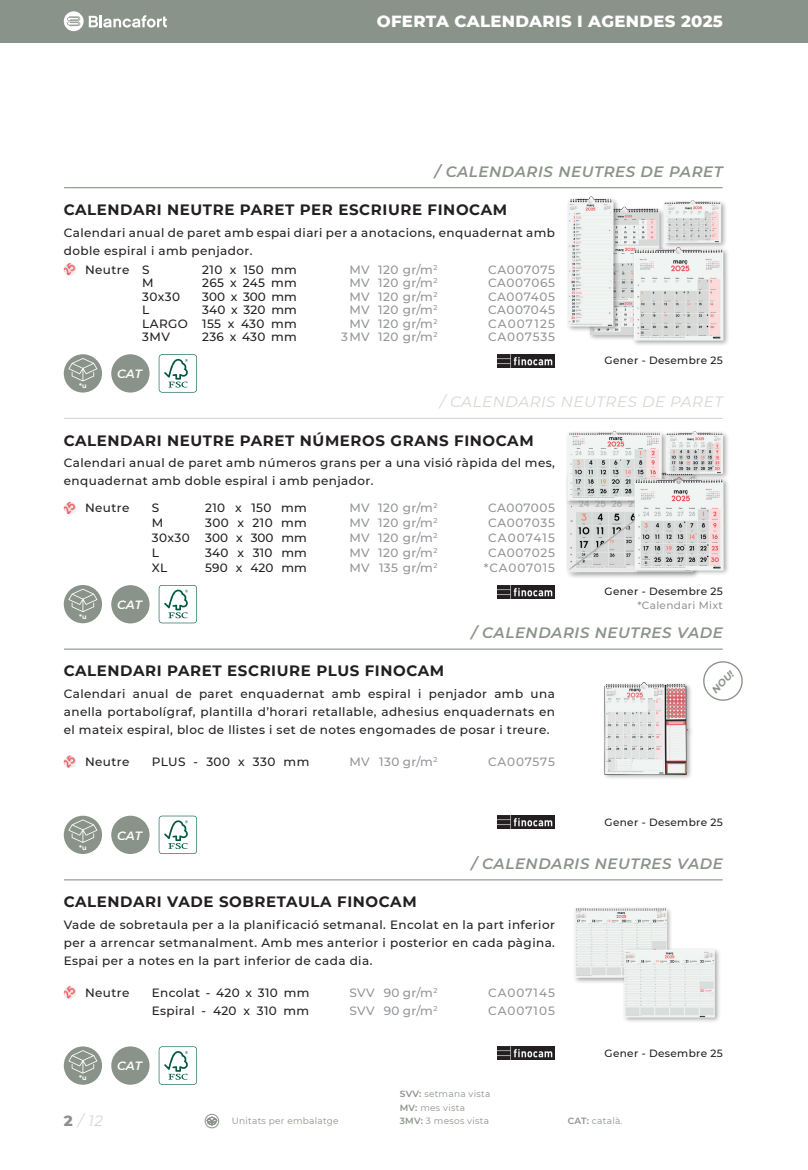
<style>
.page{position:relative;width:808px;height:1170px;background:#fff}
.page>*{position:absolute;margin:0;border:0;box-sizing:border-box;transform-origin:0 0}
.t1{font:800 16.5px "Montserrat";letter-spacing:.02em;color:#fff}
.t2{font:700 15px "Montserrat";letter-spacing:.04em;color:#231f20}
.t3{font:italic 600 15px "Montserrat";letter-spacing:.04em;color:#8a9389}
.t4{font:italic 15px "Montserrat";letter-spacing:.04em;color:#d6d6d2}
.t5{font:500 12px/13.5px "Montserrat";letter-spacing:.035em;color:#231f20}
.t6{font:500 12px/13.5px "Montserrat";letter-spacing:.045em;color:#939598;text-align:justify}
.t7{font:500 12px/18px "Montserrat";letter-spacing:.085em;color:#939598}
.t8{font:italic 600 12px "Montserrat";letter-spacing:.005em;color:#fff}
.t9{font:500 10.5px "Montserrat";letter-spacing:.03em;color:#231f20}
.t10{font:500 10.5px "Montserrat";letter-spacing:.03em;color:#939598}
.t11{font:italic 700 9.75px "Montserrat";color:#8a9389}
.t12{font:9px/13.5px "Montserrat";letter-spacing:.03em;color:#8a9389}
.t13{font:700 6.6px "Montserrat";color:#fff}
.s1{font-weight:800;font-style:normal;color:#8a9389}
.s2{font-weight:600}
</style>
<div class="page">
<div style="left:0;top:0;width:808px;height:43px;background:#8a9389"></div>
<hr style="left:64px;top:418px;width:658px;height:1px;background:#d6d6d2">
<hr style="left:64px;top:648px;width:658px;height:1px;background:#8a9389">
<hr style="left:64px;top:879px;width:658px;height:1px;background:#8a9389">
<hr style="left:64px;top:187px;width:658px;height:1px;background:#8a9389">
<svg style="left:64px;top:501px;width:12px;height:13px"></svg>
<svg style="left:64px;top:755px;width:12px;height:13px"></svg>
<svg style="left:64px;top:986px;width:12px;height:12px"></svg>
<svg style="left:64px;top:263px;width:12px;height:13px"></svg>
<div style="left:565px;top:469px;width:135px;height:109px;background:#231f20;opacity:.4"></div>
<img style="left:565px;top:507px;width:67px;height:68px">
<div style="left:565px;top:428px;width:103px;height:79px;background:#231f20;opacity:.4"></div>
<img style="left:565px;top:428px;width:94px;height:73px">
<img style="left:589px;top:208px;width:68px;height:131px">
<img style="left:568px;top:196px;width:75px;height:136px">
<div style="left:632px;top:475px;width:98px;height:101px;background:#231f20;opacity:.4"></div>
<img style="left:615px;top:476px;width:115px;height:96px">
<div style="left:632px;top:245px;width:97px;height:101px;background:#231f20;opacity:.4"></div>
<img style="left:614px;top:247px;width:115px;height:95px">
<img style="left:657px;top:200px;width:72px;height:49px">
<img style="left:604px;top:682px;width:88px;height:96px">
<img style="left:574px;top:908px;width:97px;height:74px">
<img style="left:616px;top:943px;width:104px;height:79px">
<img style="left:659px;top:428px;width:71px;height:52px">
<svg style="left:703px;top:661px;width:40px;height:40px"></svg>
<svg style="left:64px;top:11px;width:103px;height:20px"></svg>
<div style="left:64px;top:585px;width:38px;height:38px;background:#8a9389;border-radius:50%"></div>
<svg style="left:68px;top:588px;width:29px;height:24px"></svg>
<div style="left:64px;top:815px;width:38px;height:39px;background:#8a9389;border-radius:50%"></div>
<svg style="left:68px;top:819px;width:29px;height:23px"></svg>
<div style="left:64px;top:1046px;width:38px;height:38px;background:#8a9389;border-radius:50%"></div>
<svg style="left:68px;top:1050px;width:29px;height:23px"></svg>
<div style="left:64px;top:354px;width:38px;height:38px;background:#8a9389;border-radius:50%"></div>
<svg style="left:68px;top:358px;width:29px;height:23px"></svg>
<svg style="left:159px;top:585px;width:38px;height:38px"></svg>
<svg style="left:159px;top:354px;width:38px;height:38px"></svg>
<svg style="left:159px;top:815px;width:38px;height:39px"></svg>
<svg style="left:159px;top:1046px;width:38px;height:38px"></svg>
<div style="left:205px;top:1113px;width:14px;height:15px;border:1px solid #8a9389;border-radius:50%"></div>
<svg style="left:207px;top:1116px;width:10px;height:9px"></svg>
<div style="left:111px;top:585px;width:39px;height:38px;background:#8a9389;border-radius:50%"></div>
<div style="left:111px;top:815px;width:39px;height:39px;background:#8a9389;border-radius:50%"></div>
<div style="left:111px;top:1046px;width:39px;height:38px;background:#8a9389;border-radius:50%"></div>
<div style="left:111px;top:354px;width:39px;height:38px;background:#8a9389;border-radius:50%"></div>
<img style="left:497px;top:585px;width:58px;height:13px">
<img style="left:497px;top:354px;width:58px;height:13px">
<img style="left:497px;top:815px;width:58px;height:13px">
<img style="left:497px;top:1046px;width:58px;height:13px">
<h1 class="t1" style="left:377px;top:9px;width:348px">OFERTA CALENDARIS I AGENDES 2025</h1>
<p class="t3" style="left:435px;top:160px;width:289px">/ CALENDARIS NEUTRES DE PARET</p>
<p class="t2" style="left:64px;top:199px;width:445px">CALENDARI NEUTRE PARET PER ESCRIURE FINOCAM</p>
<p class="t5" style="left:64px;top:223px;width:493px;line-height:18px">Calendari anual de paret amb espai diari per a anotacions, enquadernat amb doble espiral i amb penjador.</p>
<p class="t6" style="left:341px;top:262px;width:98px;text-align:right">MV 120 gr/m<sup>2<br></sup>MV 120 gr/m<sup>2<br></sup>MV 120 gr/m<sup>2<br></sup>MV 120 gr/m<sup>2<br></sup>MV 120 gr/m<sup>2<br></sup>3MV 120 gr/m<sup>2</sup></p>
<p class="t5" style="left:85px;top:262px;width:46px">Neutre</p>
<p class="t6" style="left:488px;top:262px;width:68px">CA007075<br>CA007065<br>CA007405<br>CA007045<br>CA007125<br>CA007535</p>
<p class="t5" style="left:142px;top:262px;width:47px">S<br>M<br>30x30<br>L<br>LARGO<br>3MV</p>
<p class="t5" style="left:202px;top:262px;width:96px;text-align:justify">210 x 150 mm 265 x 245 mm 300 x 300 mm 340 x 320 mm 155 x 430 mm 236 x 430 mm</p>
<p class="t13" style="left:79px;top:381px;width:9px">*u</p>
<p class="t8" style="left:117px;top:365px;width:27px">CAT</p>
<p class="t9" style="left:605px;top:353px;width:120px">Gener - Desembre 25</p>
<p class="t4" style="left:440px;top:391px;width:284px">/ CALENDARIS NEUTRES DE PARET</p>
<p class="t2" style="left:64px;top:429px;width:471px">CALENDARI NEUTRE PARET NÚMEROS GRANS FINOCAM</p>
<p class="t5" style="left:64px;top:453px;width:493px;line-height:18px">Calendari anual de paret amb números grans per a una visió ràpida del mes, enquadernat amb doble espiral i amb penjador.</p>
<p class="t6" style="left:349px;top:500px;width:90px;line-height:15px">MV 120 gr/m<sup>2<br></sup>MV 120 gr/m<sup>2<br></sup>MV 120 gr/m<sup>2<br></sup>MV 120 gr/m<sup>2<br></sup>MV 135 gr/m<sup>2</sup></p>
<p class="t5" style="left:85px;top:500px;width:46px">Neutre</p>
<p class="t6" style="left:484px;top:500px;width:73px;line-height:15px;text-align:center">CA007005<br>CA007035<br>CA007415<br>CA007025 *CA007015</p>
<p class="t5" style="left:152px;top:500px;width:39px;line-height:15px">S<br>M<br>30x30<br>L<br>XL</p>
<p class="t5" style="left:205px;top:500px;width:103px;line-height:15px;text-align:justify">210 x 150 mm 300 x 210 mm 300 x 300 mm 340 x 310 mm 590 x 420 mm</p>
<p class="t13" style="left:79px;top:611px;width:9px">*u</p>
<p class="t8" style="left:117px;top:596px;width:27px">CAT</p>
<p class="t9" style="left:605px;top:584px;width:120px">Gener - Desembre 25</p>
<p class="t10" style="left:637px;top:597px;width:87px">*Calendari Mixt</p>
<p class="t3" style="left:471px;top:622px;width:253px">/ CALENDARIS NEUTRES VADE</p>
<p class="t2" style="left:64px;top:660px;width:382px">CALENDARI PARET ESCRIURE PLUS FINOCAM</p>
<p class="t5" style="left:64px;top:684px;width:493px;line-height:18px;text-align:justify">Calendari anual de paret enquadernat amb espiral i penjador amb una anella portabolígraf, plantilla d’horari retallable, adhesius enquadernats en el mateix espiral, bloc de llistes i set de notes engomades de posar i treure.</p>
<p class="t6" style="left:349px;top:754px;width:90px">MV 130 gr/m<sup>2</sup></p>
<p class="t5" style="left:85px;top:754px;width:46px">Neutre</p>
<p class="t6" style="left:488px;top:754px;width:68px">CA007575</p>
<p class="t5" style="left:152px;top:754px;width:159px">PLUS - 300 x 330 mm</p>
<p class="t13" style="left:79px;top:842px;width:9px">*u</p>
<p class="t8" style="left:117px;top:826px;width:27px">CAT</p>
<p class="t11" style="left:709px;top:686px;width:28px;rotate:-45deg">NOU!</p>
<p class="t9" style="left:605px;top:814px;width:120px">Gener - Desembre 25</p>
<p class="t3" style="left:471px;top:852px;width:253px">/ CALENDARIS NEUTRES VADE</p>
<p class="t2" style="left:64px;top:890px;width:354px">CALENDARI VADE SOBRETAULA FINOCAM</p>
<p class="t5" style="left:64px;top:915px;width:493px;line-height:18px;text-align:justify">Vade de sobretaula per a la planificació setmanal. Encolat en la part inferior per a arrencar setmanalment. Amb mes anterior i posterior en cada pàgina.<br>Espai per a notes en la part inferior de cada dia.</p>
<p class="t6" style="left:349px;top:983px;width:90px;line-height:18px">SVV 90 gr/m<sup>2<br></sup>SVV 90 gr/m<sup>2</sup></p>
<p class="t5" style="left:152px;top:983px;width:159px;line-height:18px">Encolat - 420 x 310 mm<br>Espiral - 420 x 310 mm</p>
<p class="t5" style="left:85px;top:985px;width:46px">Neutre</p>
<p class="t7" style="left:488px;top:983px;width:68px">CA007145<br>CA007105</p>
<p class="t13" style="left:79px;top:1073px;width:9px">*u</p>
<p class="t4" style="left:64px;top:1110px;width:41px"><span class="s1">2</span> / 12</p>
<p class="t8" style="left:117px;top:1057px;width:27px">CAT</p>
<p class="t12" style="left:232px;top:1113px;width:108px">Unitats per embalatge</p>
<p class="t12" style="left:400px;top:1087px;width:92px"><span class="s2">SVV:</span> setmana vista<br><span class="s2">MV:</span> mes vista<br><span class="s2">3MV:</span> 3 mesos vista</p>
<p class="t9" style="left:605px;top:1045px;width:120px">Gener - Desembre 25</p>
<p class="t12" style="left:568px;top:1113px;width:56px"><span class="s2">CAT:</span> català.</p>
</div>
